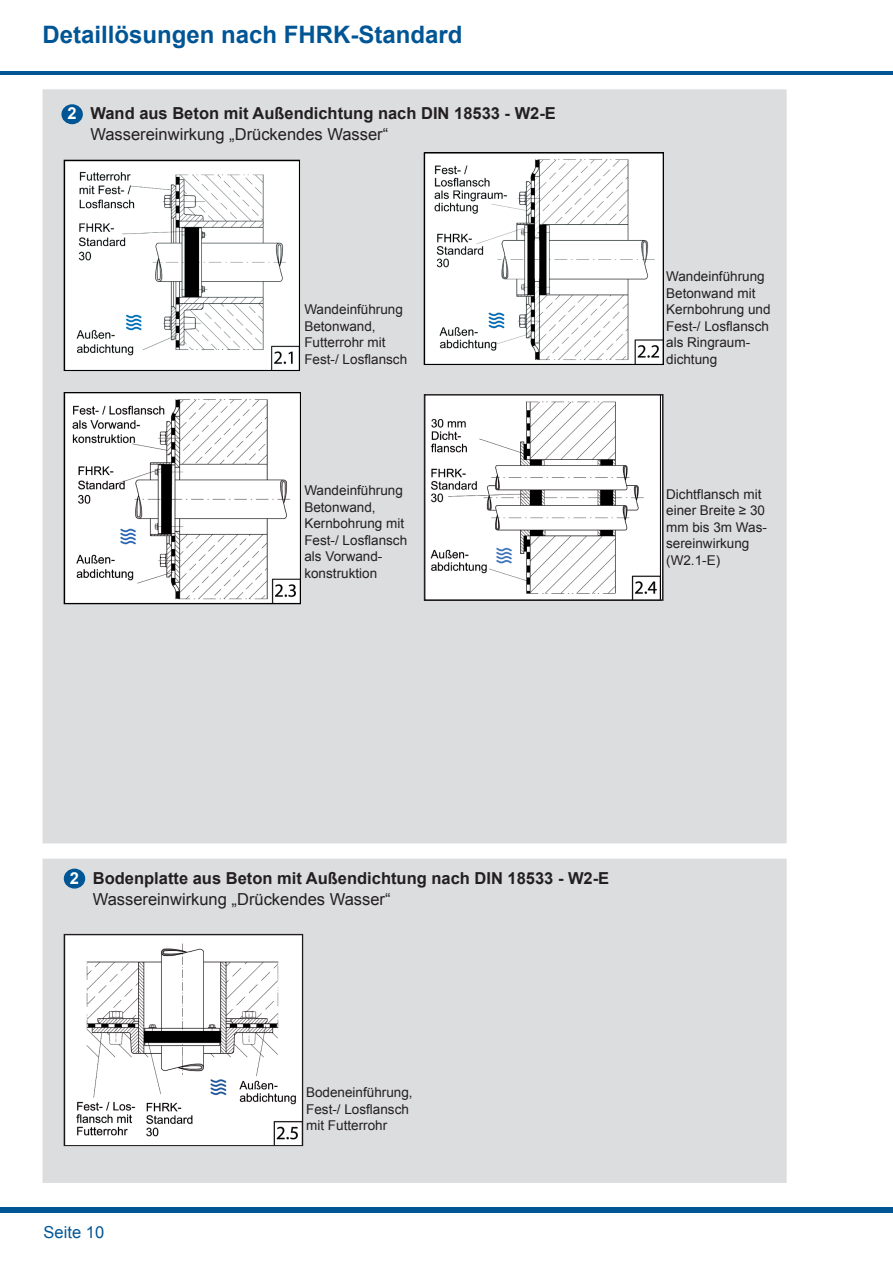
<style>
.page{position:relative;width:893px;height:1263px;background:#fff}
.page>*{position:absolute;margin:0;border:0;box-sizing:border-box;transform-origin:0 0}
.t1{font:700 24px "Arial";color:#005595}
.t2{font:700 16.5px/21px "Arial";color:#231f20}
.t3{font:16.5px "Arial";color:#005595}
.t4{font:13.5px/16.5px "Arial";color:#231f20}
.s1{color:#fff}
.s2{font-weight:400}
</style>
<div class="page">
<div style="left:43px;top:859px;width:743px;height:323px;background:#dcdddf"></div>
<div style="left:43px;top:859px;width:744px;height:324px;border:2px solid #dcdddf"></div>
<div style="left:43px;top:90px;width:743px;height:753px;background:#dcdddf"></div>
<img style="left:66px;top:162px;width:232px;height:207px">
<div style="left:64px;top:160px;width:236px;height:211px;border:1px solid #000"></div>
<img style="left:66px;top:394px;width:233px;height:208px">
<div style="left:64px;top:392px;width:237px;height:212px;border:1px solid #000"></div>
<img style="left:426px;top:155px;width:236px;height:208px">
<div style="left:424px;top:153px;width:240px;height:212px;border:1px solid #000"></div>
<div style="left:62px;top:105px;width:20px;height:18px;background:#005595;border-radius:50%"></div>
<div style="left:61px;top:104px;width:22px;height:20px;border:2px solid #005595;border-radius:50%"></div>
<hr style="left:0;top:71px;width:893px;height:3px;background:#005595">
<div style="left:0;top:1208px;width:893px;height:5px;background:#005595"></div>
<div style="left:65px;top:869px;width:19px;height:19px;background:#005595;border-radius:50%"></div>
<div style="left:64px;top:869px;width:21px;height:19px;border:2px solid #005595;border-radius:50%"></div>
<img style="left:66px;top:936px;width:235px;height:208px">
<div style="left:64px;top:934px;width:239px;height:212px;border:1px solid #231f20"></div>
<img style="left:427px;top:397px;width:233px;height:201px">
<div style="left:424px;top:394px;width:239px;height:207px;border:2px solid #231f20"></div>
<h1 class="t1" style="left:43px;top:19px;width:422px">Detaillösungen nach FHRK-Standard</h1>
<p class="t2" style="left:91px;top:104px;width:467px;text-indent:-23px"><span class="s1">2</span> Wand aus Beton mit Außendichtung nach DIN 18533 - W2-E<br><span class="s2">Wassereinwirkung „Drückendes Wasser“</span></p>
<p class="t4" style="left:304px;top:301px;width:104px">Wandeinführung<br>Betonwand,<br>Futterrohr mit<br>Fest-/ Losflansch</p>
<p class="t4" style="left:304px;top:483px;width:104px">Wandeinführung<br>Betonwand,<br>Kernbohrung mit<br>Fest-/ Losflansch als Vorwand&shy;konstruktion</p>
<p class="t4" style="left:666px;top:268px;width:106px">Wandeinführung<br>Betonwand mit<br>Kernbohrung und<br>Fest-/ Losflansch als Ringraum&shy;dichtung</p>
<p class="t4" style="left:666px;top:486px;width:102px">Dichtflansch mit einer Breite ≥ 30 mm bis 3m Was&shy;sereinwirkung (W2.1-E)</p>
<p class="t2" style="left:93px;top:868px;width:518px;text-indent:-23px"><span class="s1">2</span> Bodenplatte aus Beton mit Außendichtung nach DIN 18533 - W2-E<br><span class="s2">Wassereinwirkung „Drückendes Wasser“</span></p>
<p class="t3" style="left:44px;top:1221px;width:62px">Seite 10</p>
<p class="t4" style="left:306px;top:1084px;width:108px">Bodeneinführung,<br>Fest-/ Losflansch mit Futterrohr</p>
</div>
